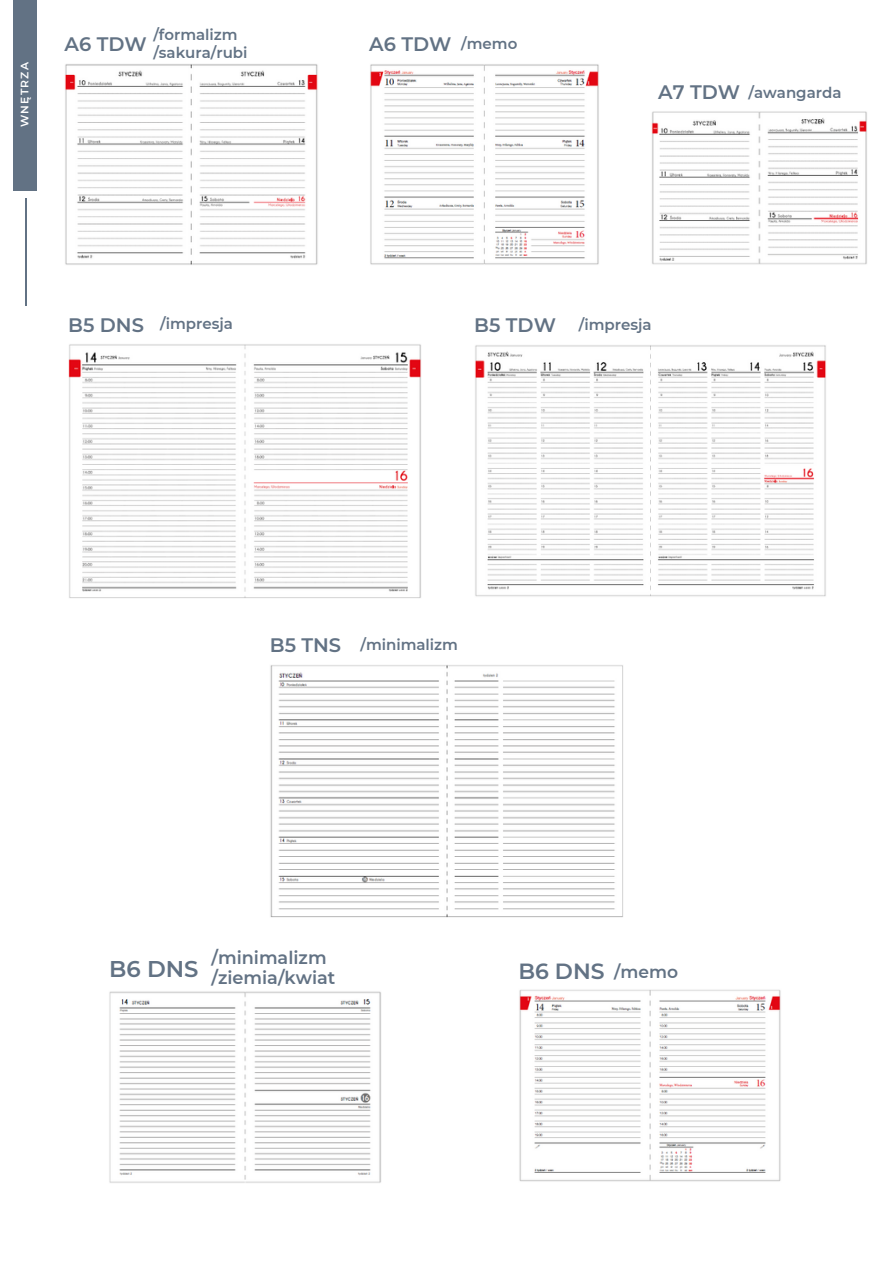
<style>
.page{position:relative;width:893px;height:1264px;background:#fff}
.page>*{position:absolute;margin:0;border:0;box-sizing:border-box;transform-origin:0 0}
.t1{font:600 22.8px "Montserrat";color:#627284}
.t2{font:600 21.9px "Montserrat";color:#627284}
.t3{font:600 19.5px "Montserrat";color:#627284}
.t4{font:600 17.7px/20.5px "Montserrat";color:#627284}
.t5{font:600 15px/18px "Montserrat";color:#627284}
.t6{font:600 10.8px "Montserrat";letter-spacing:.11em;color:#fff}
.s1{font-size:15px}
.s2{font-size:19.5px}
.s3{font-size:17.1px}
</style>
<div class="page">
<hr style="left:25px;top:198px;width:1px;height:108px;background:#627284">
<div style="left:13px;top:0;width:24px;height:190px;background:#627284"></div>
<img style="left:65px;top:64px;width:253px;height:201px">
<img style="left:651px;top:111px;width:216px;height:154px">
<img style="left:68px;top:344px;width:353px;height:254px">
<img style="left:475px;top:345px;width:351px;height:252px">
<img style="left:270px;top:665px;width:353px;height:253px">
<img style="left:109px;top:991px;width:272px;height:192px">
<img style="left:370px;top:64px;width:229px;height:201px">
<img style="left:519px;top:989px;width:262px;height:193px">
<p class="t6" style="left:18px;top:127px;width:66px;rotate:-90deg">WNĘTRZA</p>
<h3 class="t3" style="left:64px;top:32px;width:84px">A6 TDW</h3>
<p class="t5" style="left:153px;top:26px;width:96px">/formalizm /sakura/rubi</p>
<h3 class="t3" style="left:369px;top:32px;width:150px">A6 TDW <span class="s1">/memo</span></h3>
<p class="t5" style="left:658px;top:83px;width:185px"><span class="s2">A7 TDW</span> /awangarda</p>
<p class="t5" style="left:68px;top:315px;width:166px"><span class="s2">B5 DNS</span> /impresja</p>
<p class="t5" style="left:474px;top:316px;width:179px"><span class="s2">B5 TDW</span> /impresja</p>
<p class="t5" style="left:270px;top:635px;width:190px"><span class="s2">B5 TNS</span> /minimalizm</p>
<h1 class="t1" style="left:109px;top:954px;width:91px">B6 DNS</h1>
<p class="t4" style="left:211px;top:946px;width:125px">/minimalizm /ziemia/kwiat</p>
<h2 class="t2" style="left:518px;top:958px;width:161px">B6 DNS <span class="s3">/memo</span></h2>
</div>
